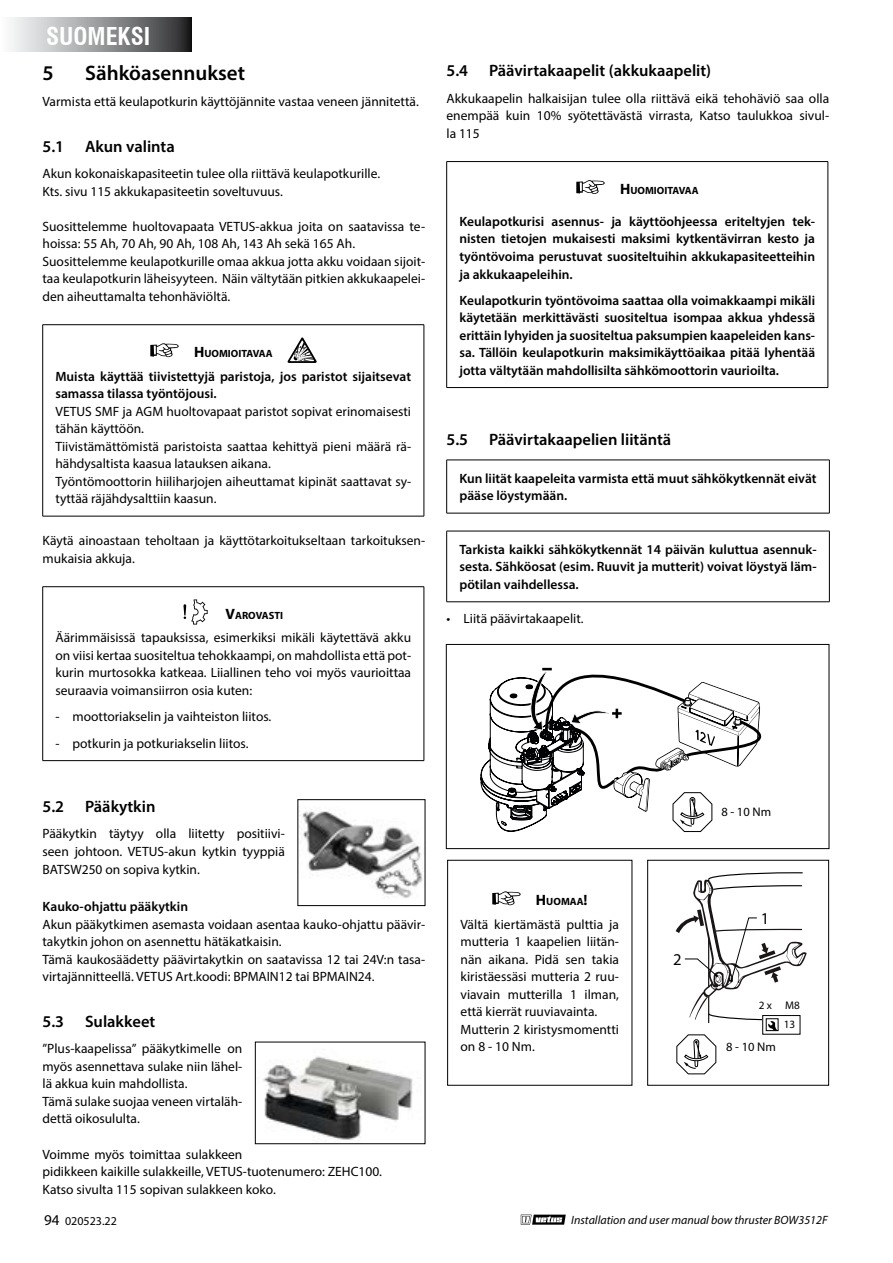
<style>
.page{position:relative;width:893px;height:1263px;background:#fff}
.page>*{position:absolute;margin:0;border:0;box-sizing:border-box;transform-origin:0 0}
.t1{font:700 condensed 24px "Swiss 721 BT";color:#fff}
.t2{font:600 21px "Myriad Pro";color:#000}
.t3{font:600 16.5px "Myriad Pro";color:#000}
.t4{font:16.5px "Myriad Pro";color:#000}
.t5{font:13.5px/17.5px "Myriad Pro";color:#000}
.t6{font:600 13.5px/17.5px "Myriad Pro";color:#000;text-align:justify}
.t7{font:12.6px "Myriad Pro";color:#000}
.t8{font:12.45px "Myriad Pro";color:#000}
.t9{font:italic 12px "Myriad Pro";color:#000}
.t10{font:12px "Myriad Pro";color:#000}
.t11{font:11.1px "Myriad Pro";color:#000}
.t12{font:700 10.5px "Myriad Pro";color:#000}
.s1{font-size:15px}
</style>
<div class="page">
<svg style="left:521px;top:1214px;width:45px;height:11px"></svg>
<svg style="left:11px;top:17px;width:180px;height:34px;background:#939496"></svg>
<hr style="left:43px;top:324px;width:381px;height:1px;background:#000">
<hr style="left:42px;top:325px;width:1px;height:191px;background:#000">
<hr style="left:424px;top:325px;width:1px;height:191px;background:#000">
<hr style="left:43px;top:516px;width:381px;height:1px;background:#000">
<svg style="left:150px;top:343px;width:29px;height:14px"></svg>
<svg style="left:288px;top:337px;width:29px;height:26px"></svg>
<hr style="left:43px;top:586px;width:381px;height:1px;background:#000">
<hr style="left:42px;top:587px;width:1px;height:173px;background:#000">
<hr style="left:424px;top:587px;width:1px;height:173px;background:#000">
<hr style="left:43px;top:760px;width:381px;height:1px;background:#000">
<svg style="left:183px;top:599px;width:25px;height:25px"></svg>
<img style="left:300px;top:809px;width:123px;height:89px">
<div style="left:298px;top:799px;width:127px;height:107px;border:1px solid #000"></div>
<hr style="left:446px;top:161px;width:382px;height:1px;background:#000">
<hr style="left:446px;top:162px;width:1px;height:225px;background:#000">
<hr style="left:828px;top:162px;width:1px;height:225px;background:#000">
<hr style="left:446px;top:387px;width:382px;height:1px;background:#000">
<svg style="left:576px;top:180px;width:29px;height:14px"></svg>
<hr style="left:446px;top:460px;width:384px;height:1px;background:#000">
<hr style="left:446px;top:460px;width:1px;height:53px;background:#000">
<hr style="left:829px;top:460px;width:1px;height:53px;background:#000">
<hr style="left:446px;top:513px;width:384px;height:1px;background:#000">
<hr style="left:446px;top:531px;width:384px;height:1px;background:#000">
<hr style="left:446px;top:531px;width:1px;height:71px;background:#000">
<hr style="left:829px;top:531px;width:1px;height:71px;background:#000">
<hr style="left:446px;top:601px;width:384px;height:1px;background:#000">
<img style="left:263px;top:1056px;width:150px;height:84px">
<svg style="left:480px;top:667px;width:282px;height:165px"></svg>
<div style="left:446px;top:644px;width:383px;height:205px;border:1px solid #000"></div>
<svg style="left:676px;top:872px;width:130px;height:203px"></svg>
<div style="left:647px;top:860px;width:182px;height:225px;border:1px solid #000"></div>
<svg style="left:492px;top:891px;width:29px;height:14px"></svg>
<h1 class="t1" style="left:46px;top:22px;width:106px">SUOMEKSI</h1>
<h2 class="t2" style="left:43px;top:59px;width:13px">5</h2>
<h2 class="t2" style="left:85px;top:59px;width:161px">Sähköasennukset</h2>
<p class="t5" style="left:43px;top:93px;width:378px">Varmista että keulapotkurin käyttöjännite vastaa veneen jännitettä.</p>
<p class="t3" style="left:43px;top:135px;width:23px">5.1</p>
<p class="t3" style="left:85px;top:135px;width:91px">Akun valinta</p>
<p class="t5" style="left:43px;top:165px;width:339px">Akun kokonaiskapasiteetin tulee olla riittävä keulapotkurille.<br>Kts. sivu 115 akkukapasiteetin soveltuvuus.</p>
<p class="t5" style="left:43px;top:217px;width:384px">Suosittelemme huoltovapaata VETUS-akkua joita on saatavissa te&shy;hoissa: 55 Ah, 70 Ah, 90 Ah, 108 Ah, 143 Ah sekä 165 Ah.<br>Suosittelemme keulapotkurille omaa akkua jotta akku voidaan sijoit&shy;taa keulapotkurin läheisyyteen. Näin vältytään pitkien akkukaapelei&shy;den aiheuttamalta tehonhäviöltä.</p>
<p class="t12" style="left:194px;top:347px;width:80px"><span class="s1">H</span> UOMIOITAVAA</p>
<p class="t6" style="left:55px;top:367px;width:357px">Muista käyttää tiivistettyjä paristoja, jos paristot sijaitsevat samassa tilassa työntöjousi.</p>
<p class="t5" style="left:55px;top:402px;width:357px">VETUS SMF ja AGM huoltovapaat paristot sopivat erinomaisesti tähän käyttöön.<br>Tiivistämättömistä paristoista saattaa kehittyä pieni määrä rä&shy;hähdysaltista kaasua latauksen aikana.<br>Työntömoottorin hiiliharjojen aiheuttamat kipinät saattavat sy&shy;tyttää räjähdysalttiin kaasun.</p>
<p class="t5" style="left:43px;top:532px;width:384px">Käytä ainoastaan teholtaan ja käyttötarkoitukseltaan tarkoituksen&shy;mukaisia akkuja.</p>
<p class="t12" style="left:226px;top:608px;width:59px"><span class="s1">V</span>AROVASTI</p>
<p class="t5" style="left:55px;top:629px;width:357px;text-align:justify">Äärimmäisissä tapauksissa, esimerkiksi mikäli käytettävä akku on viisi kertaa suositeltua tehokkaampi, on mahdollista että pot&shy;kurin murtosokka katkeaa. Liiallinen teho voi myös vaurioittaa seuraavia voimansiirron osia kuten:</p>
<p class="t5" style="left:55px;top:708px;width:217px">- moottoriakselin ja vaihteiston liitos.</p>
<p class="t5" style="left:55px;top:734px;width:194px">- potkurin ja potkuriakselin liitos.</p>
<p class="t3" style="left:43px;top:796px;width:23px">5.2</p>
<p class="t3" style="left:85px;top:796px;width:72px">Pääkytkin</p>
<p class="t5" style="left:43px;top:825px;width:244px;text-align:justify">Pääkytkin täytyy olla liitetty positiivi&shy;seen johtoon. VETUS-akun kytkin tyyppiä BATSW250 on sopiva kytkin.</p>
<p class="t6" style="left:43px;top:897px;width:147px">Kauko-ohjattu pääkytkin</p>
<p class="t5" style="left:43px;top:915px;width:384px">Akun pääkytkimen asemasta voidaan asentaa kauko-ohjattu päävir&shy;takytkin johon on asennettu hätäkatkaisin.<br>Tämä kaukosäädetty päävirtakytkin on saatavissa 12 tai 24V:n tasa&shy;virtajännitteellä. VETUS Art.koodi: BPMAIN12 tai BPMAIN24.</p>
<p class="t3" style="left:43px;top:1011px;width:23px">5.3</p>
<p class="t3" style="left:85px;top:1011px;width:72px">Sulakkeet</p>
<p class="t5" style="left:43px;top:1040px;width:201px">”Plus-kaapelissa” pääkytkimelle on myös asennettava sulake niin lähel&shy;lä akkua kuin mahdollista.<br>Tämä sulake suojaa veneen virtaläh&shy;dettä oikosululta.</p>
<p class="t5" style="left:43px;top:1145px;width:341px">Voimme myös toimittaa sulakkeen<br>pidikkeen kaikille sulakkeille, VETUS-tuotenumero: ZEHC100.<br>Katso sivulta 115 sopivan sulakkeen koko.</p>
<p class="t3" style="left:446px;top:60px;width:23px">5.4</p>
<p class="t3" style="left:489px;top:60px;width:224px">Päävirtakaapelit (akkukaapelit)</p>
<p class="t5" style="left:446px;top:89px;width:384px;text-align:justify">Akkukaapelin halkaisijan tulee olla riittävä eikä tehohäviö saa olla enempää kuin 10% syötettävästä virrasta, Katso taulukkoa sivul&shy;la 115</p>
<p class="t12" style="left:620px;top:183px;width:80px"><span class="s1">H</span> UOMIOITAVAA</p>
<p class="t6" style="left:459px;top:212px;width:357px">Keulapotkurisi asennus- ja käyttöohjeessa eriteltyjen tek&shy;nisten tietojen mukaisesti maksimi kytkentävirran kesto ja työntövoima perustuvat suositeltuihin akkukapasiteetteihin ja akkukaapeleihin.</p>
<p class="t6" style="left:459px;top:291px;width:357px">Keulapotkurin työntövoima saattaa olla voimakkaampi mikäli käytetään merkittävästi suositeltua isompaa akkua yhdessä erittäin lyhyiden ja suositeltua paksumpien kaapeleiden kans&shy;sa. Tällöin keulapotkurin maksimikäyttöaikaa pitää lyhentää jotta vältytään mahdollisilta sähkömoottorin vaurioilta.</p>
<p class="t3" style="left:446px;top:429px;width:23px">5.5</p>
<p class="t3" style="left:489px;top:429px;width:184px">Päävirtakaapelien liitäntä</p>
<p class="t6" style="left:459px;top:469px;width:359px">Kun liität kaapeleita varmista että muut sähkökytkennät eivät pääse löystymään.</p>
<p class="t6" style="left:459px;top:540px;width:359px">Tarkista kaikki sähkökytkennät 14 päivän kuluttua asennuk&shy;sesta. Sähköosat (esim. Ruuvit ja mutterit) voivat löystyä läm&shy;pötilan vaihdellessa.</p>
<p class="t5" style="left:446px;top:609px;width:139px">• Liitä päävirtakaapelit.</p>
<p class="t12" style="left:536px;top:895px;width:53px"><span class="s1">H</span> UOMAA<span class="s1">!</span></p>
<p class="t5" style="left:461px;top:915px;width:160px">Vältä kiertämästä pulttia ja mutteria 1 kaapelien liitän&shy;nän aikana. Pidä sen takia kiristäessäsi mutteria 2 ruu&shy;viavain mutterilla 1 ilman, että kierrät ruuviavainta.<br>Mutterin 2 kiristysmomentti on 8 - 10 Nm.</p>
<p class="t4" style="left:673px;top:949px;width:10px">2</p>
<p class="t8" style="left:721px;top:804px;width:51px">8 - 10 Nm</p>
<p class="t4" style="left:761px;top:908px;width:10px">1</p>
<p class="t11" style="left:759px;top:998px;width:43px">2 x M8</p>
<p class="t7" style="left:726px;top:1039px;width:51px">8 - 10 Nm</p>
<p class="t11" style="left:784px;top:1018px;width:13px">13</p>
<p class="t10" style="left:44px;top:1213px;width:74px"><span class="s1">94</span> 020523.22</p>
<p class="t9" style="left:571px;top:1212px;width:258px">Installation and user manual bow thruster BOW3512F</p>
</div>
